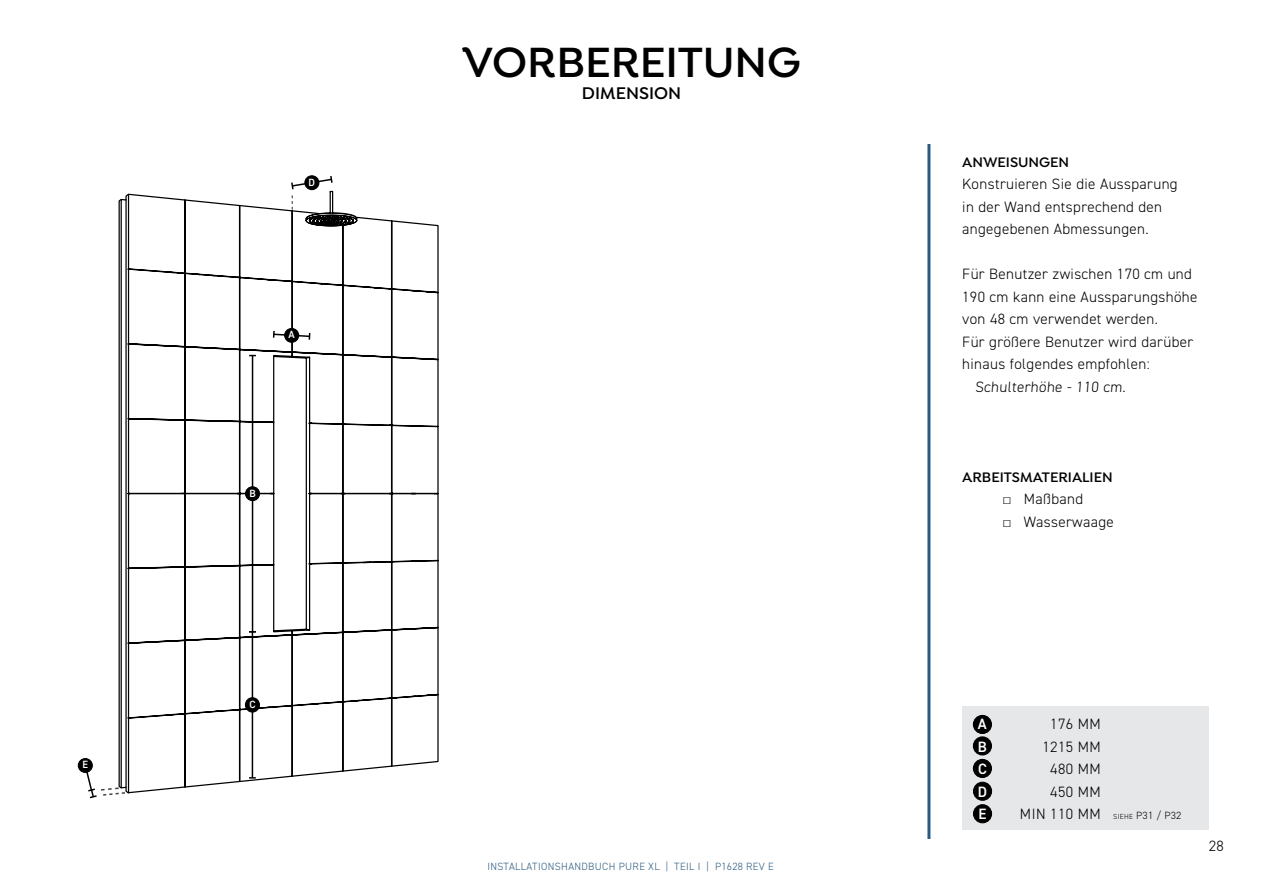
<style>
.page{position:relative;width:1263px;height:893px;background:#fff}
.page>*{position:absolute;margin:0;border:0;box-sizing:border-box;transform-origin:0 0}
.t1{font:600 45px "Isidora";color:#000}
.t2{font:600 18px "Isidora";color:#000}
.t3{font:300 15px/22.5px "DIN2014";letter-spacing:.025em;color:#000;text-align:right}
.t4{font:600 15px/22.5px "DIN2014";color:#fff;text-align:justify}
.t5{font:600 14.7px "Isidora";color:#000}
.t6{font:300 10.5px "DIN2014";letter-spacing:.035em;color:#295a80}
.t7{font:300 10.5px "DIN2014";letter-spacing:.025em;color:#000}
.t8{font:600 10.5px "DIN2014";color:#fff}
.s1{font-family:"Times New Roman";font-weight:400}
.s2{font-size:7.35px}
</style>
<div class="page">
<hr style="left:927px;top:144px;width:3px;height:695px;background:#295a80">
<div style="left:962px;top:706px;width:247px;height:124px;background:#e6e7e8"></div>
<div style="left:973px;top:782px;width:18px;height:18px;background:#000;border-radius:50%"></div>
<div style="left:973px;top:782px;width:19px;height:19px;border:1px solid #000;border-radius:50%"></div>
<div style="left:973px;top:737px;width:18px;height:18px;background:#000;border-radius:50%"></div>
<div style="left:973px;top:736px;width:19px;height:19px;border:1px solid #000;border-radius:50%"></div>
<div style="left:973px;top:715px;width:18px;height:18px;background:#000;border-radius:50%"></div>
<div style="left:973px;top:715px;width:19px;height:19px;border:1px solid #000;border-radius:50%"></div>
<div style="left:973px;top:805px;width:18px;height:18px;background:#000;border-radius:50%"></div>
<div style="left:973px;top:804px;width:19px;height:19px;border:1px solid #000;border-radius:50%"></div>
<div style="left:973px;top:759px;width:18px;height:18px;background:#000;border-radius:50%"></div>
<div style="left:973px;top:759px;width:19px;height:19px;border:1px solid #000;border-radius:50%"></div>
<svg style="left:118px;top:193px;width:321px;height:601px"></svg>
<svg style="left:272px;top:331px;width:39px;height:9px"></svg>
<hr style="left:252px;top:356px;width:1px;height:276px;background:#000">
<hr style="left:252px;top:632px;width:1px;height:146px;background:#000">
<svg style="left:249px;top:777px;width:7px;height:2px"></svg>
<div style="left:78px;top:759px;width:14px;height:13px;background:#000;border-radius:50%"></div>
<div style="left:78px;top:758px;width:15px;height:15px;border:1px solid #000;border-radius:50%"></div>
<div style="left:285px;top:328px;width:14px;height:14px;background:#000;border-radius:50%"></div>
<div style="left:284px;top:328px;width:15px;height:15px;border:1px solid #000;border-radius:50%"></div>
<div style="left:246px;top:487px;width:13px;height:14px;background:#000;border-radius:50%"></div>
<div style="left:245px;top:486px;width:15px;height:15px;border:1px solid #000;border-radius:50%"></div>
<div style="left:245px;top:698px;width:14px;height:14px;background:#000;border-radius:50%"></div>
<div style="left:245px;top:697px;width:15px;height:16px;border:1px solid #000;border-radius:50%"></div>
<svg style="left:290px;top:175px;width:68px;height:52px"></svg>
<svg style="left:83px;top:763px;width:44px;height:36px"></svg>
<p class="t8" style="left:83px;top:758px;width:7px">E</p>
<p class="t8" style="left:309px;top:175px;width:8px">D</p>
<p class="t8" style="left:289px;top:328px;width:8px">A</p>
<p class="t8" style="left:249px;top:486px;width:8px">B</p>
<p class="t8" style="left:249px;top:697px;width:8px">C</p>
<h1 class="t1" style="left:462px;top:35px;width:340px">VORBEREITUNG</h1>
<p class="t2" style="left:582px;top:82px;width:101px">DIMENSION</p>
<p class="t6" style="left:487px;top:860px;width:288px">INSTALLATIONSHANDBUCH PURE XL | TEIL I | P1628 REV E</p>
<p class="t5" style="left:962px;top:153px;width:109px">ANWEISUNGEN</p>
<p class="t3" style="left:962px;top:173px;width:217px;text-align:left">Konstruieren Sie die Aussparung in der Wand entsprechend den angegebenen Abmessungen.</p>
<p class="t3" style="left:962px;top:263px;width:231px">Für Benutzer zwischen 170 cm und</p>
<p class="t3" style="left:962px;top:285px;width:237px">190 cm kann eine Aussparungshöhe</p>
<p class="t3" style="left:962px;top:308px;width:197px">von 48 cm verwendet werden.</p>
<p class="t3" style="left:962px;top:330px;width:232px">Für größere Benutzer wird darüber</p>
<p class="t3" style="left:962px;top:353px;width:189px">hinaus folgendes empfohlen:</p>
<p class="t3" style="left:975px;top:375px;width:154px">Schulterhöhe - 110 cm.</p>
<p class="t5" style="left:962px;top:468px;width:152px">ARBEITSMATERIALIEN</p>
<p class="t3" style="left:1003px;top:488px;width:82px"><span class="s1">□</span> Maßband</p>
<p class="t3" style="left:1003px;top:510px;width:113px"><span class="s1">□</span> Wasserwaage</p>
<p class="t4" style="left:978px;top:712px;width:11px">A B C D E</p>
<p class="t3" style="left:1020px;top:713px;width:82px">176 MM<br>1215 MM<br>480 MM<br>450 MM<br>MIN 110 MM</p>
<p class="t7" style="left:1113px;top:809px;width:70px"><span class="s2">SIEHE</span> P31 / P32</p>
<p class="t3" style="left:1209px;top:834px;width:16px">28</p>
</div>
